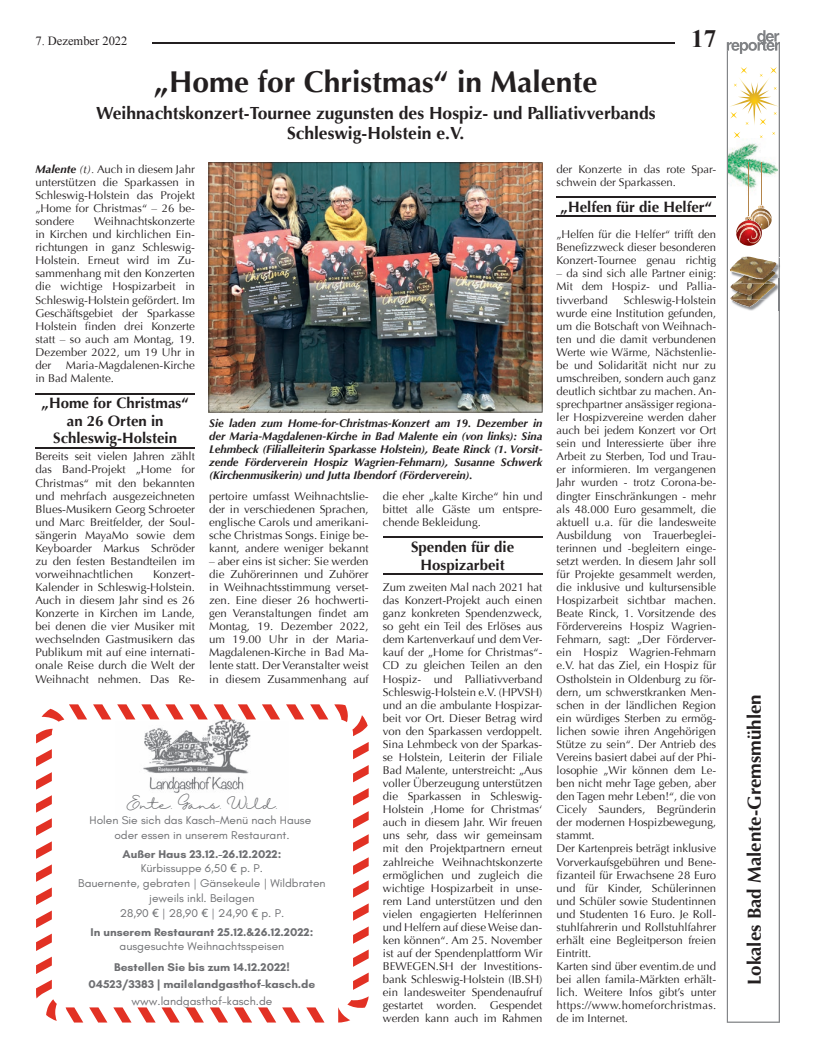
<style>
.page{position:relative;width:819px;height:1053px;background:#fff}
.page>*{position:absolute;margin:0;border:0;box-sizing:border-box;transform-origin:0 0}
.t1{font:700 30px "Optima";color:#231f20}
.t2{font:700 25px "Times New Roman";color:#231f20}
.t3{font:700 18.75px "Optima";color:#231f20}
.t4{font:700 17.5px/20px "Optima";color:#231f20;text-align:center}
.t5{font:700 15px/17.5px "Optima";color:#231f20;text-align:center}
.t6{font:12.62px "Halimun";color:#6d6e71;scale:1.05 1}
.t7{font:12.5px "Times New Roman";color:#231f20}
.t8{font:11.38px/14.8px "Glacial Indifference";color:#6d6e71;text-align:center;scale:1.05 1}
.t9{font:700 11.38px/17px "Glacial Indifference";color:#6d6e71;text-align:center;scale:1.05 1}
.t10{font:11.25px/13px "Optima";color:#231f20;text-align:justify}
.t11{font:italic 700 11.25px/13px "Optima";color:#231f20;text-align:justify}
.s1{font-weight:700;font-style:italic}
.s2{font-style:italic}
.s3{font-weight:700}
.s4{font-family:"Noto Sans"}
.s5{font-weight:400}
</style>
<div class="page">
<hr style="left:152px;top:43px;width:523px;height:1px;background:#231f20">
<svg style="left:36px;top:704px;width:332px;height:318px"></svg>
<hr style="left:35px;top:393px;width:160px;height:1px;background:#231f20">
<hr style="left:35px;top:447px;width:160px;height:1px;background:#231f20">
<hr style="left:383px;top:536px;width:159px;height:2px;background:#231f20">
<hr style="left:383px;top:573px;width:159px;height:1px;background:#231f20">
<hr style="left:556px;top:197px;width:160px;height:1px;background:#231f20">
<hr style="left:556px;top:216px;width:160px;height:1px;background:#231f20">
<img style="left:208px;top:162px;width:334px;height:250px">
<svg style="left:726px;top:54px;width:53px;height:968px"></svg>
<svg style="left:726px;top:30px;width:54px;height:24px"></svg>
<img style="left:731px;top:299px;width:33px;height:12px">
<img style="left:730px;top:297px;width:29px;height:10px">
<svg style="left:728px;top:67px;width:51px;height:58px"></svg>
<svg style="left:733px;top:132px;width:7px;height:6px"></svg>
<img style="left:731px;top:295px;width:33px;height:4px">
<img style="left:730px;top:283px;width:34px;height:12px">
<svg style="left:731px;top:279px;width:8px;height:18px"></svg>
<svg style="left:764px;top:258px;width:16px;height:53px"></svg>
<img style="left:733px;top:279px;width:42px;height:4px">
<img style="left:729px;top:256px;width:47px;height:23px">
<img style="left:728px;top:138px;width:49px;height:62px">
<hr style="left:761px;top:162px;width:1px;height:42px;background:#b4854b">
<img style="left:764px;top:208px;width:7px;height:22px">
<img style="left:764px;top:211px;width:7px;height:15px">
<hr style="left:748px;top:162px;width:1px;height:53px;background:#b4854b">
<img style="left:736px;top:220px;width:25px;height:26px">
<img style="left:736px;top:223px;width:25px;height:20px">
<svg style="left:745px;top:204px;width:19px;height:27px"></svg>
<p class="t7" style="left:35px;top:32px;width:93px">7. Dezember 2022</p>
<p class="t2" style="left:691px;top:21px;width:26px">17</p>
<p class="t1" style="left:154px;top:65px;width:444px">„Home for Christmas“ in Malente</p>
<p class="t4" style="left:96px;top:104px;width:561px">Weihnachtskonzert-Tournee zugunsten des Hospiz- und Palliativverbands<br>Schleswig-Holstein e.V.</p>
<p class="t10" style="left:35px;top:163px;width:161px"><span class="s1">Malente</span> <span class="s2">(t).</span> Auch in diesem Jahr unterstützen die Sparkassen in Schleswig-Holstein das Projekt „Home for Christmas“ – 26 be&shy;sondere</p>
<p class="t10" style="left:556px;top:163px;width:161px">der Konzerte in das rote Spar&shy;schwein der Sparkassen.</p>
<p class="t5" style="left:560px;top:198px;width:153px">„Helfen für die Helfer“</p>
<p class="t10" style="left:556px;top:228px;width:161px">„Helfen für die Helfer“ trifft den Benefizzweck dieser besonderen Konzert-Tournee genau richtig</p>
<p class="t10" style="left:556px;top:267px;width:161px">– da sind sich alle Partner einig:<br>Mit dem Hospiz- und Pallia&shy;tivverband</p>
<p class="t10" style="left:35px;top:215px;width:161px;text-indent:59px">Weihnachtskonzerte in Kirchen und kirchlichen Ein&shy;richtungen in ganz Schleswig-Holstein. Erneut wird im Zu&shy;sammenhang mit den Konzerten die wichtige Hospizarbeit in Schleswig-Holstein gefördert. Im Geschäftsgebiet der Sparkasse Holstein finden drei Konzerte statt – so auch am Montag, 19.<br>Dezember 2022, um 19 Uhr in der</p>
<p class="t10" style="left:556px;top:293px;width:161px;text-align:left;text-indent:67px">Schleswig-Holstein wurde eine Institution gefunden, um die Botschaft von Weihnach&shy;ten und die damit verbundenen<br>Werte wie Wärme, Nächstenlie&shy;be und Solidarität nicht nur zu umschreiben, sondern auch ganz deutlich sichtbar zu machen. An&shy;sprechpartner ansässiger regiona&shy;ler Hospizvereine werden daher auch bei jedem Konzert vor Ort sein und Interessierte über ihre<br>Arbeit zu Sterben, Tod und Trau&shy;er informieren. Im vergangenen<br>Jahr wurden - trotz Corona-be&shy;dingter Einschränkungen - mehr als 48.000 Euro gesammelt, die aktuell u.a. für die landesweite<br>Ausbildung von Trauerbeglei&shy;terinnen und -begleitern einge&shy;setzt werden. In diesem Jahr soll für Projekte gesammelt werden, die inklusive und kultursensible<br>Hospizarbeit sichtbar machen.<br>Beate Rinck, 1. Vorsitzende des<br>Fördervereins Hospiz Wagrien-<br>Fehmarn, sagt: „Der Förderver&shy;ein Hospiz Wagrien-Fehmarn e.V. hat das Ziel, ein Hospiz für<br>Ostholstein in Oldenburg zu för&shy;dern, um schwerstkranken Men&shy;schen in der ländlichen Region ein würdiges Sterben zu ermög&shy;lichen sowie ihren Angehörigen<br>Stütze zu sein“. Der Antrieb des<br>Vereins basiert dabei auf der Phi&shy;losophie „Wir können dem Le&shy;ben nicht mehr Tage geben, aber den Tagen mehr Leben!“, die von<br>Cicely Saunders, Begründerin der modernen Hospizbewegung, stammt.<br>Der Kartenpreis beträgt inklusive<br>Vorverkaufsgebühren und Bene&shy;fizanteil für Erwachsene 28 Euro und für Kinder, Schülerinnen und Schüler sowie Studentinnen und Studenten 16 Euro. Je Roll&shy;stuhlfahrerin und Rollstuhlfahrer erhält eine Begleitperson freien<br>Eintritt.<br>Karten sind über eventim.de und bei allen famila-Märkten erhält&shy;lich. Weitere Infos gibt’s unter https://www.homeforchristmas. de im Internet.</p>
<p class="t10" style="left:35px;top:358px;width:161px;text-indent:30px">Maria-Magdalenen-Kirche in Bad Malente.</p>
<p class="t5" style="left:42px;top:394px;width:149px">„Home for Christmas“ an 26 Orten in<br>Schleswig-Holstein</p>
<p class="t10" style="left:35px;top:450px;width:161px">Bereits seit vielen Jahren zählt das Band-Projekt „Home for Christmas“ mit den bekannten und mehrfach ausgezeichneten Blues-Musikern Georg Schroeter und Marc Breitfelder, der Soul&shy;sängerin MayaMo sowie dem Keyboarder Markus Schröder zu den festen Bestandteilen im vorweihnachtlichen</p>
<p class="t11" style="left:209px;top:416px;width:335px">Sie laden zum Home-for-Christmas-Konzert am 19. Dezember in der Maria-Magdalenen-Kirche in Bad Malente ein (von links): Sina Lehmbeck (Filialleiterin Sparkasse Holstein), Beate Rinck (1. Vorsit&shy;zende Förderverein Hospiz Wagrien-Fehmarn), Susanne Schwerk (Kirchenmusikerin) und Jutta Ibendorf (Förderverein).</p>
<p class="t10" style="left:209px;top:489px;width:161px">pertoire umfasst Weihnachtslie&shy;der in verschiedenen Sprachen, englische Carols und amerikani&shy;sche Christmas Songs. Einige be&shy;kannt, andere weniger bekannt</p>
<p class="t10" style="left:209px;top:554px;width:161px">– aber eins ist sicher: Sie werden die Zuhörerinnen und Zuhörer in Weihnachtsstimmung verset&shy;zen. Eine dieser 26 hochwerti&shy;gen Veranstaltungen findet am Montag, 19. Dezember 2022, um 19.00 Uhr in der Maria-Magdalenen-Kirche in Bad Ma&shy;lente statt. Der Veranstalter weist in diesem Zusammenhang auf</p>
<p class="t10" style="left:383px;top:489px;width:161px">die eher „kalte Kirche“ hin und bittet alle Gäste um entspre&shy;chende Bekleidung.</p>
<p class="t5" style="left:411px;top:538px;width:105px">Spenden für die<br>Hospizarbeit</p>
<p class="t10" style="left:383px;top:581px;width:161px">Zum zweiten Mal nach 2021 hat das Konzert-Projekt auch einen ganz konkreten Spendenzweck, so geht ein Teil des Erlöses aus dem Kartenverkauf und dem Ver&shy;kauf der „Home for Christmas“- CD zu gleichen Teilen an den Hospiz- und Palliativverband Schleswig-Holstein e.V. (HPVSH) und an die ambulante Hospizar&shy;beit vor Ort. Dieser Betrag wird von den Sparkassen verdoppelt.<br>Sina Lehmbeck von der Sparkas&shy;se Holstein, Leiterin der Filiale Bad Malente, unterstreicht: „Aus voller Überzeugung unterstützen die Sparkassen in Schleswig-Holstein ‚Home for Christmas‘ auch in diesem Jahr. Wir freuen uns sehr, dass wir gemeinsam mit den Projektpartnern erneut zahlreiche Weihnachtskonzerte ermöglichen und zugleich die wichtige Hospizarbeit in unse&shy;rem Land unterstützen und den vielen engagierten Helferinnen und Helfern auf diese Weise dan&shy;ken können“. Am 25. November ist auf der Spendenplattform Wir BEWEGEN.SH der Investitions&shy;bank Schleswig-Holstein (IB.SH) ein landesweiter Spendenaufruf gestartet worden. Gespendet werden kann auch im Rahmen</p>
<p class="t10" style="left:35px;top:567px;width:161px;text-indent:118px">Konzert-Kalender in Schleswig-Holstein.<br>Auch in diesem Jahr sind es 26<br>Konzerte in Kirchen im Lande, bei denen die vier Musiker mit wechselnden Gastmusikern das Publikum mit auf eine internati&shy;onale Reise durch die Welt der Weihnacht nehmen. Das Re-</p>
<p class="t6" style="left:126px;top:797px;width:146px">Ente. Gans. Wild.</p>
<p class="t8" style="left:90px;top:813px;width:212px">Holen Sie sich das Kasch-Menü nach Hause oder essen in unserem Restaurant.</p>
<p class="t8" style="left:78px;top:846px;width:237px"><span class="s3">Außer Haus 23.12.-26.12.2022:<br></span>Kürbissuppe 6,50 <span class="s4">€</span> p. P.<br>Bauernente, gebraten | Gänsekeule | Wildbraten jeweils inkl. Beilagen<br>28,90 <span class="s4">€</span> | 28,90 <span class="s4">€</span> | 24,90 <span class="s4">€</span> p. P.</p>
<p class="t9" style="left:91px;top:924px;width:214px;line-height:14.8px">In unserem Restaurant 25.12.&amp;26.12.2022: <span class="s5">ausgesuchte Weihnachtsspeisen</span></p>
<p class="t9" style="left:88px;top:958px;width:218px">Bestellen Sie bis zum 14.12.2022!<br>04523/3383 | mail@landgasthof-kasch.de <span class="s5">www.landgasthof-kasch.de</span></p>
<p class="t3" style="left:743px;top:985px;width:292px;rotate:-90deg">Lokales Bad Malente-Gremsmühlen</p>
</div>
